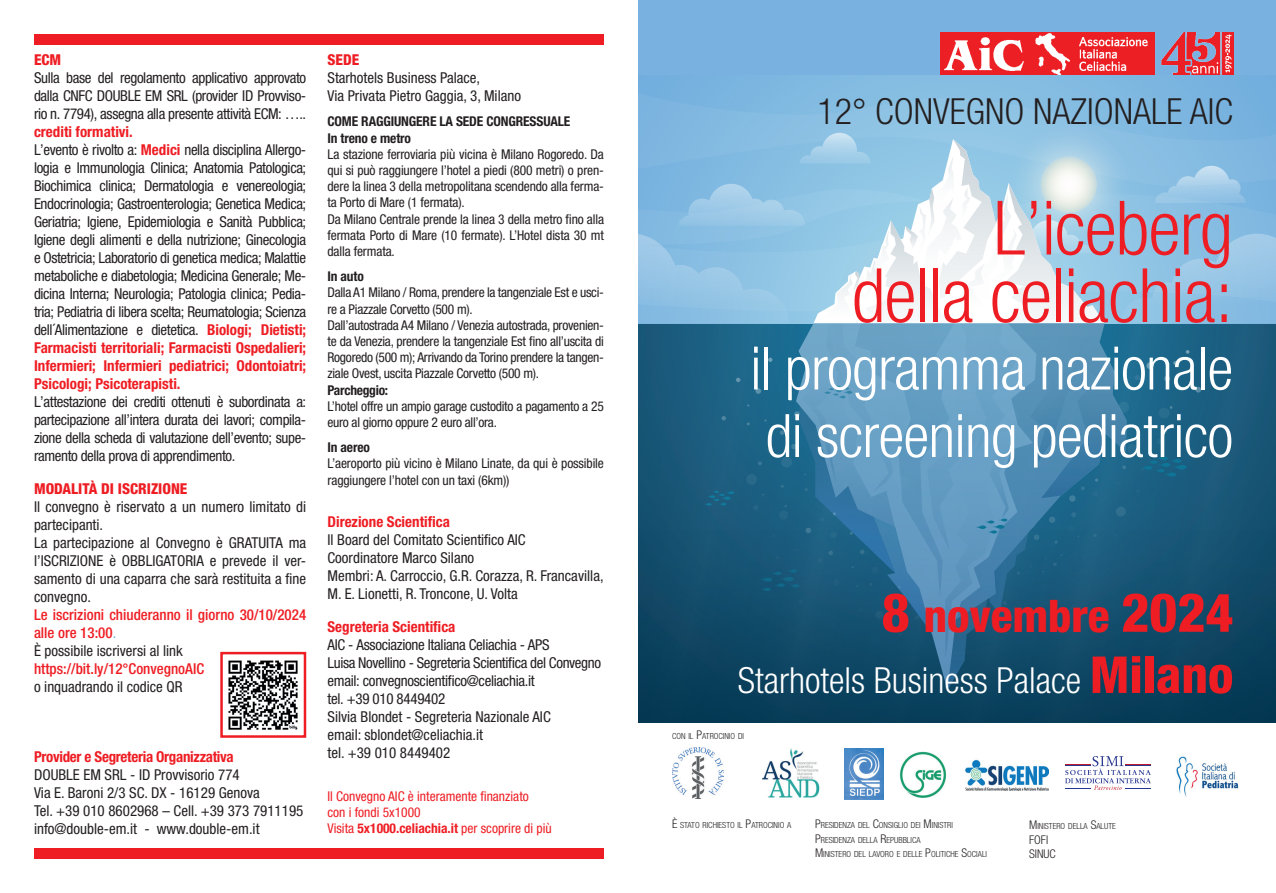
<style>
.page{position:relative;width:1276px;height:893px;background:#fff}
.page>*{position:absolute;margin:0;border:0;box-sizing:border-box;transform-origin:0 0}
.t1{font:300 condensed 75px/67.5px "Helvetica Neue LT Std";letter-spacing:-.01em;color:#ee1d23;text-align:right}
.t2{font:300 condensed 60px/67.5px "Helvetica Neue LT Std";letter-spacing:-.01em;color:#fff}
.t3{font:800 condensed 45px "Helvetica Neue LT Std";color:#ee1d23}
.t4{font:300 condensed 36px "Helvetica Neue LT Std";color:#fff}
.t5{font:300 condensed 36px "Helvetica Neue LT Std";color:#231f20}
.t6{font:condensed 15px/18px "Helvetica Neue LT Std";letter-spacing:-.025em;color:#231f20;text-align:justify}
.t7{font:condensed 15px/18px "Helvetica Neue LT Std";color:#231f20}
.t8{font:500 condensed 15px/18px "Helvetica Neue LT Std";color:#ee1d23}
.t9{font:700 condensed 15px "Helvetica Neue LT Std";color:#ee1d23}
.t10{font:700 condensed 15px "Helvetica Neue LT Std";letter-spacing:-.02em;color:#ee1d23}
.t11{font:800 condensed 15px "Helvetica Neue LT Std";color:#ee1d23}
.t12{font:condensed 13.5px/16.2px "Helvetica Neue LT Std";letter-spacing:-.01em;color:#231f20}
.t13{font:condensed 13.5px/15.9px "Helvetica Neue LT Std";color:#ee1d23}
.t14{font:700 condensed 13.5px/16.2px "Helvetica Neue LT Std";letter-spacing:-.01em;color:#231f20}
.t15{font:300 condensed 12px/14.4px "Helvetica Neue LT Std";color:#231f20}
.t16{font:300 condensed 8.4px/14.4px "Helvetica Neue LT Std";color:#231f20}
.s1{font-weight:700;color:#ee1d23}
.s2{font-weight:400;color:#6eacdd}
.s3{font-weight:400;color:#231f20}
.s4{font-weight:700}
.s5{font-size:54px}
.s6{font-weight:800;font-size:51px;color:#ee1d23}
.s7{font-size:12px}
</style>
<div class="page">
<div style="left:638px;top:0;width:638px;height:87px;background:#79b1e0"></div>
<img style="left:940px;top:33px;width:293px;height:43px">
<div style="left:638px;top:76px;width:638px;height:247px;background:linear-gradient(to right,#7eb7e0,#7db7e0)"></div>
<div style="left:638px;top:323px;width:638px;height:399px;background:#083d59"></div>
<svg style="left:638px;top:88px;width:638px;height:45px;fill:#82bbe1"></svg>
<div style="left:1002px;top:118px;width:133px;height:133px;background:#8fc2e4;border-radius:66px"></div>
<svg style="left:638px;top:133px;width:638px;height:557px"></svg>
<div style="left:34px;top:34px;width:570px;height:11px;background:#ee1d23"></div>
<div style="left:34px;top:848px;width:570px;height:11px;background:#ee1d23"></div>
<img style="left:228px;top:660px;width:70px;height:70px">
<div style="left:220px;top:652px;width:86px;height:86px;border:3px solid #ee1d23"></div>
<img style="left:900px;top:751px;width:46px;height:47px">
<img style="left:762px;top:748px;width:58px;height:50px">
<svg style="left:1065px;top:756px;width:86px;height:34px"></svg>
<img style="left:844px;top:748px;width:39px;height:51px">
<img style="left:965px;top:759px;width:83px;height:32px">
<img style="left:1176px;top:756px;width:63px;height:41px">
<img style="left:672px;top:747px;width:51px;height:51px">
<p class="t11" style="left:34px;top:50px;width:29px">ECM</p>
<p class="t6" style="left:34px;top:69px;width:274px">Sulla base del regolamento applicativo approvato dalla CNFC DOUBLE EM SRL (provider ID Provviso&shy;rio n. 7794), assegna alla presente attività ECM: …..</p>
<p class="t6" style="left:34px;top:123px;width:274px;text-align:left"><span class="s1">crediti formativi.<br></span>L’evento è rivolto a: <span class="s1">Medici</span> nella disciplina Allergo&shy;logia e Immunologia Clinica; Anatomia Patologica; Biochimica clinica; Dermatologia e venereologia; Endocrinologia; Gastroenterologia; Genetica Medica; Geriatria; Igiene, Epidemiologia e Sanità Pubblica; Igiene degli alimenti e della nutrizione; Ginecologia e Ostetricia; Laboratorio di genetica medica; Malattie metaboliche e diabetologia; Medicina Generale; Me&shy;dicina Interna; Neurologia; Patologia clinica; Pedia&shy;tria; Pediatria di libera scelta; Reumatologia; Scienza dell´Alimentazione e dietetica. <span class="s1">Biologi; Dietisti; Farmacisti territoriali; Farmacisti Ospedalieri; Infermieri; Infermieri pediatrici; Odontoiatri; Psicologi; Psicoterapisti.</span></p>
<p class="t6" style="left:34px;top:393px;width:274px">L’attestazione dei crediti ottenuti è subordinata a: partecipazione all’intera durata dei lavori; compila&shy;zione della scheda di valutazione dell’evento; supe&shy;ramento della prova di apprendimento.</p>
<p class="t11" style="left:34px;top:479px;width:155px">MODALITÀ DI ISCRIZIONE</p>
<p class="t7" style="left:34px;top:497px;width:274px">Il convegno è riservato a un numero limitato di partecipanti.<br>La partecipazione al Convegno è GRATUITA ma l’ISCRIZIONE è OBBLIGATORIA e prevede il ver&shy;samento di una caparra che sarà restituita a fine convegno.</p>
<p class="t8" style="left:34px;top:605px;width:274px">Le iscrizioni chiuderanno il giorno 30/10/2024 alle ore 13:00<span class="s2">.<br></span><span class="s3">È possibile iscriversi al link</span></p>
<p class="t8" style="left:34px;top:659px;width:172px">https://bit.ly/12°ConvegnoAIC</p>
<p class="t7" style="left:34px;top:677px;width:150px">o inquadrando il codice QR</p>
<p class="t10" style="left:34px;top:748px;width:201px">Provider e Segreteria Organizzativa</p>
<p class="t7" style="left:34px;top:766px;width:271px">DOUBLE EM SRL - ID Provvisorio 774<br>Via E. Baroni 2/3 SC. DX - 16129 Genova<br>Tel. +39 010 8602968 – Cell. +39 373 7911195 info@double-em.it - www.double-em.it</p>
<p class="t11" style="left:327px;top:50px;width:33px">SEDE</p>
<p class="t7" style="left:327px;top:69px;width:195px">Starhotels Business Palace,<br>Via Privata Pietro Gaggia, 3, Milano</p>
<p class="t14" style="left:327px;top:113px;width:244px">COME RAGGIUNGERE LA SEDE CONGRESSUALE<br>In treno e metro</p>
<p class="t12" style="left:327px;top:146px;width:278px">La stazione ferroviaria più vicina è Milano Rogoredo. Da qui si può raggiungere l’hotel a piedi (800 metri) o pren&shy;dere la linea 3 della metropolitana scendendo alla ferma&shy;ta Porto di Mare (1 fermata).<br>Da Milano Centrale prende la linea 3 della metro fino alla fermata Porto di Mare (10 fermate). L’Hotel dista 30 mt dalla fermata.</p>
<p class="t14" style="left:327px;top:268px;width:38px">In auto</p>
<p class="t12" style="left:327px;top:284px;width:278px">Dalla A1 Milano / Roma, prendere la tangenziale Est e usci&shy;re a Piazzale Corvetto (500 m).<br>Dall’autostrada A4 Milano / Venezia autostrada, provenien&shy;te da Venezia, prendere la tangenziale Est fino all’uscita di Rogoredo (500 m); Arrivando da Torino prendere la tangen&shy;ziale Ovest, uscita Piazzale Corvetto (500 m).</p>
<p class="t14" style="left:327px;top:381px;width:62px">Parcheggio:</p>
<p class="t12" style="left:327px;top:398px;width:278px">L’hotel offre un ampio garage custodito a pagamento a 25 euro al giorno oppure 2 euro all’ora.</p>
<p class="t14" style="left:327px;top:439px;width:44px">In aereo</p>
<p class="t12" style="left:327px;top:455px;width:278px">L’aeroporto più vicino è Milano Linate, da qui è possibile raggiungere l’hotel con un taxi (6km))</p>
<p class="t9" style="left:327px;top:513px;width:124px">Direzione Scientifica</p>
<p class="t7" style="left:327px;top:531px;width:278px">Il Board del Comitato Scientifico AIC<br>Coordinatore Marco Silano<br>Membri: A. Carroccio, G.R. Corazza, R. Francavilla, M. E. Lionetti, R. Troncone, U. Volta</p>
<p class="t9" style="left:327px;top:617px;width:129px">Segreteria Scientifica</p>
<p class="t6" style="left:327px;top:635px;width:275px;text-align:left">AIC - Associazione Italiana Celiachia - APS<br>Luisa Novellino - Segreteria Scientifica del Convegno email: convegnoscientifico@celiachia.it<br>tel. +39 010 8449402<br>Silvia Blondet - Segreteria Nazionale AIC<br>email: sblondet@celiachia.it<br>tel. +39 010 8449402</p>
<p class="t13" style="left:327px;top:788px;width:226px">Il Convegno AIC è interamente finanziato<br>con i fondi 5x1000<br>Visita <span class="s4">5x1000.celiachia.it</span> per scoprire di più</p>
<h3 class="t5" style="left:817px;top:90px;width:417px">12° CONVEGNO NAZIONALE AIC</h3>
<h1 class="t1" style="left:852px;top:194px;width:383px">L’iceberg<br>della celiachia:</h1>
<h2 class="t2" style="left:750px;top:334px;width:484px">il programma nazionale di screening pediatrico</h2>
<h3 class="t3" style="left:881px;top:588px;width:353px"><span class="s5">8</span> novembre <span class="s5">2024</span></h3>
<h3 class="t4" style="left:738px;top:660px;width:497px">Starhotels Business Palace <span class="s6">Milano</span></h3>
<p class="t16" style="left:672px;top:729px;width:74px">CON IL <span class="s7">P</span>ATROCINIO DI</p>
<p class="t16" style="left:672px;top:818px;width:121px"><span class="s7">È</span> STATO RICHIESTO IL <span class="s7">P</span>ATROCINIO A</p>
<p class="t16" style="left:815px;top:818px;width:174px"><span class="s7">P</span>RESIDENZA DEL <span class="s7">C</span>ONSIGLIO DEI <span class="s7">M</span>INISTRI<br><span class="s7">P</span>RESIDENZA DELLA <span class="s7">R</span>EPUBBLICA<br><span class="s7">M</span>INISTERO DEL LAVORO E DELLE <span class="s7">P</span>OLITICHE <span class="s7">S</span>OCIALI</p>
<p class="t16" style="left:1029px;top:819px;width:88px"><span class="s7">M</span>INISTERO DELLA <span class="s7">S</span>ALUTE</p>
<p class="t15" style="left:1029px;top:832px;width:19px">FOFI<br>SINUC</p>
</div>
